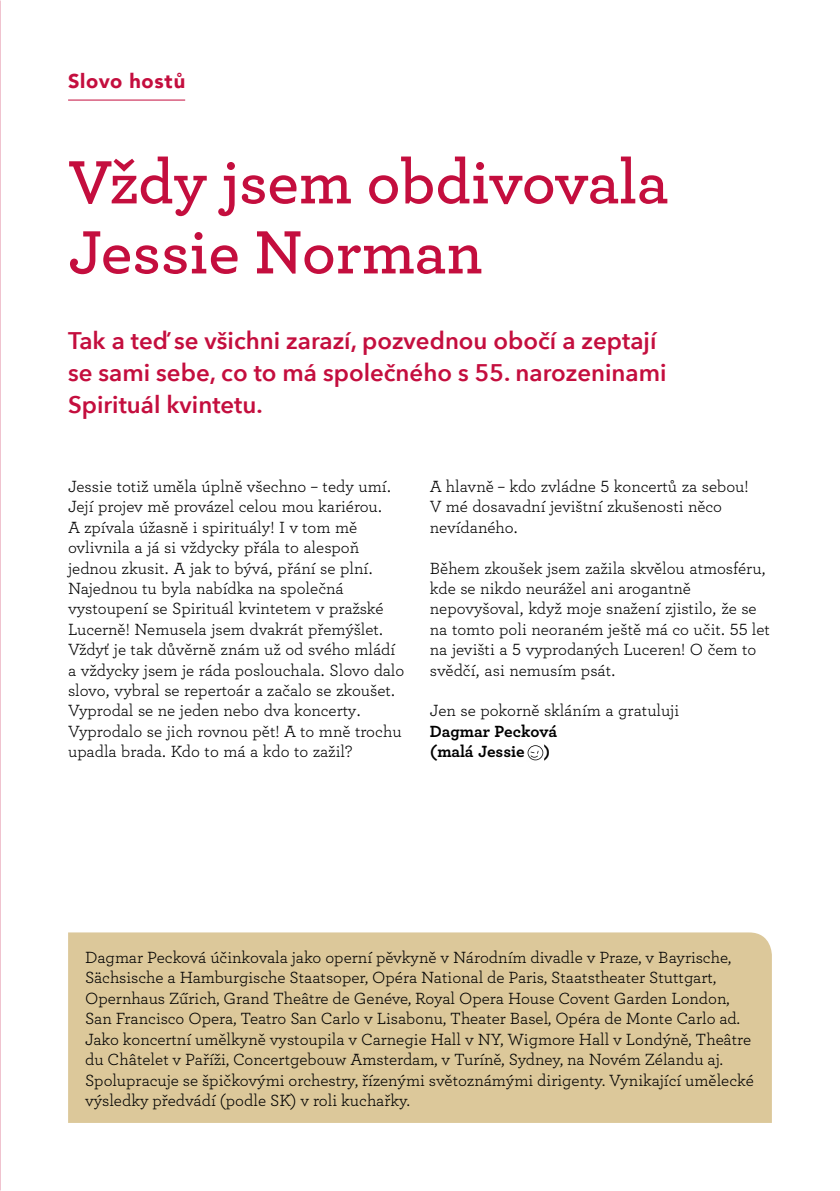
<style>
.page{position:relative;width:840px;height:1191px;background:#fff}
.page>*{position:absolute;margin:0;border:0;box-sizing:border-box;transform-origin:0 0}
.t1{font:600 64px/70px "Archer";color:#c40e3e}
.t2{font:600 24px/32px "Avenir Next";color:#c40e3e}
.t3{font:900 20px "Avenir";color:#c40e3e}
.t4{font:17px/20.4px "Archer";color:#000}
.t5{font:700 17px/20.4px "Archer";letter-spacing:-.005em;color:#000}
</style>
<div class="page">
<div style="left:68px;top:932px;width:703px;height:191px;background:#dcc89a"></div>
<hr style="left:68px;top:100px;width:117px;height:1px;background:#c40e3e">
<svg style="left:527px;top:745px;width:17px;height:16px"></svg>
<p class="t3" style="left:68px;top:64px;width:118px">Slovo hostů</p>
<h1 class="t1" style="left:68px;top:143px;width:601px">Vždy jsem obdivovala<br>Jessie Norman</h1>
<h2 class="t2" style="left:68px;top:324px;width:599px">Tak a teď se všichni zarazí, pozvednou obočí a zeptají se sami sebe, co to má společného s 55. narozeninami<br>Spirituál kvintetu.</h2>
<p class="t4" style="left:68px;top:475px;width:337px">Jessie totiž uměla úplně všechno – tedy umí.<br>Její projev mě provázel celou mou kariérou.<br>A zpívala úžasně i spirituály! I v tom mě ovlivnila a já si vždycky přála to alespoň jednou zkusit. A jak to bývá, přání se plní.<br>Najednou tu byla nabídka na společná vystoupení se Spirituál kvintetem v pražské Lucerně! Nemusela jsem dvakrát přemýšlet.<br>Vždyť je tak důvěrně znám už od svého mládí a vždycky jsem je ráda poslouchala. Slovo dalo slovo, vybral se repertoár a začalo se zkoušet.<br>Vyprodal se ne jeden nebo dva koncerty.<br>Vyprodalo se jich rovnou pět! A to mně trochu upadla brada. Kdo to má a kdo to zažil?</p>
<p class="t4" style="left:429px;top:475px;width:320px">A hlavně – kdo zvládne 5 koncertů za sebou!<br>V mé dosavadní jevištní zkušenosti něco nevídaného.</p>
<p class="t4" style="left:429px;top:557px;width:341px">Během zkoušek jsem zažila skvělou atmosféru, kde se nikdo neurážel ani arogantně nepovyšoval, když moje snažení zjistilo, že se na tomto poli neoraném ještě má co učit. 55 let na jevišti a 5 vyprodaných Luceren! O čem to svědčí, asi nemusím psát.</p>
<p class="t4" style="left:429px;top:699px;width:251px">Jen se pokorně skláním a gratuluji</p>
<p class="t5" style="left:429px;top:720px;width:128px">Dagmar Pecková (malá Jessie )</p>
<p class="t4" style="left:85px;top:946px;width:670px">Dagmar Pecková účinkovala jako operní pěvkyně v Národním divadle v Praze, v Bayrische, Sächsische a Hamburgische Staatsoper, Opéra National de Paris, Staatstheater Stuttgart, Opernhaus Zűrich, Grand Theâtre de Genéve, Royal Opera House Covent Garden London, San Francisco Opera, Teatro San Carlo v Lisabonu, Theater Basel, Opéra de Monte Carlo ad.<br>Jako koncertní umělkyně vystoupila v Carnegie Hall v NY, Wigmore Hall v Londýně, Theâtre du Châtelet v Paříži, Concertgebouw Amsterdam, v Turíně, Sydney, na Novém Zélandu aj.<br>Spolupracuje se špičkovými orchestry, řízenými světoznámými dirigenty. Vynikající umělecké výsledky předvádí (podle SK) v roli kuchařky.</p>
</div>
